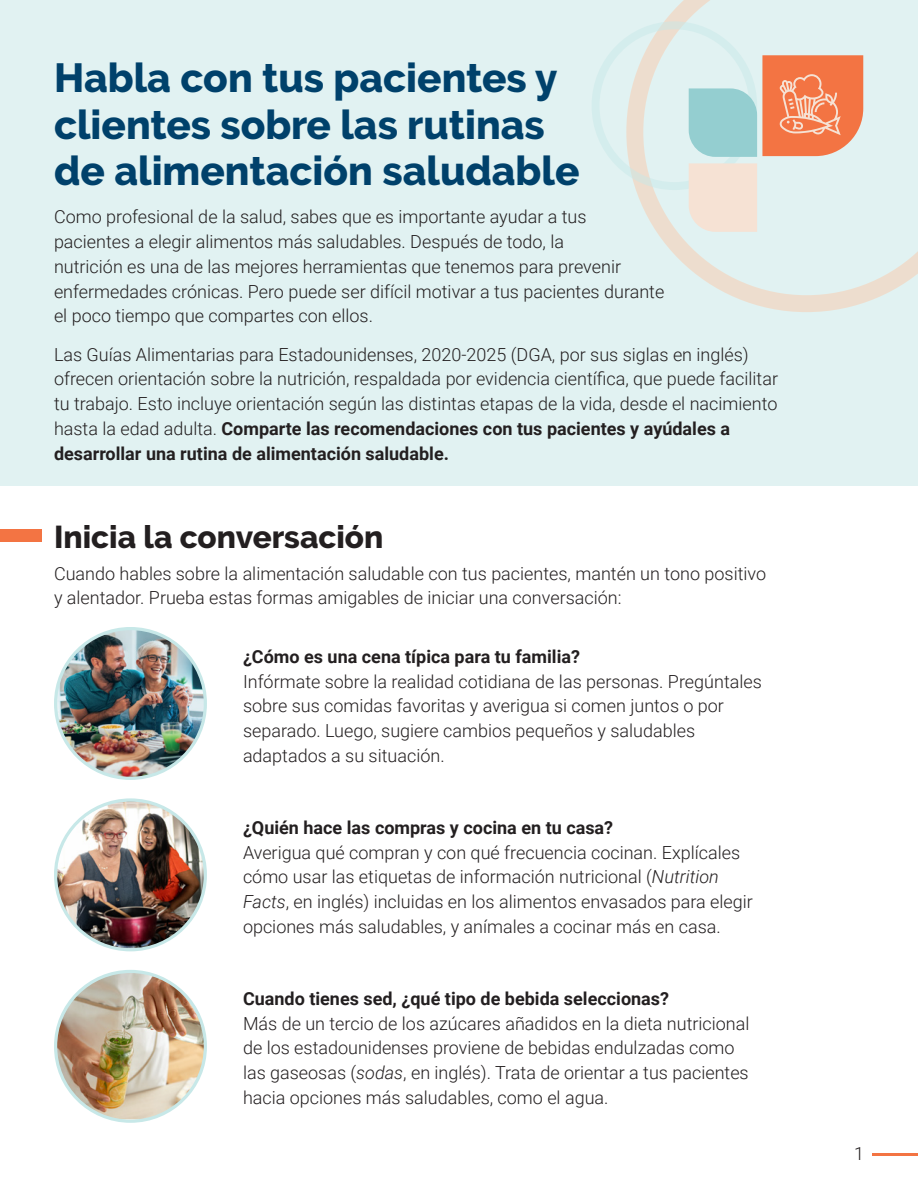
<style>
.page{position:relative;width:918px;height:1188px;background:#fff}
.page>*{position:absolute;margin:0;border:0;box-sizing:border-box;transform-origin:0 0}
.t1{font:800 40.5px/46.5px "Raleway";color:#00416b}
.t2{font:800 31.5px "Raleway";color:#231f20}
.t3{font:300 18px/24.8px "Roboto";color:#231f20}
.t4{font:700 18px "Roboto";color:#231f20}
.s1{font-weight:700}
.s2{font-style:italic}
</style>
<div class="page">
<hr style="left:872px;top:1154px;width:46px;height:2px;background:#f37443">
<div style="left:0;top:0;width:918px;height:486px;background:#e1f2f2"></div>
<div style="left:0;top:529px;width:42px;height:13px;background:#f37443"></div>
<svg style="left:625px;top:0;width:293px;height:312px"></svg>
<div style="left:592px;top:21px;width:165px;height:169px;border:8px solid #c7e8e8;border-radius:50%"></div>
<div style="left:689px;top:163px;width:68px;height:69px;background:#f6e2d4"></div>
<svg style="left:689px;top:55px;width:174px;height:102px"></svg>
<img style="left:56px;top:629px;width:149px;height:149px;border-radius:75px">
<div style="left:54px;top:627px;width:153px;height:153px;border:3px solid #c7e8e8;border-radius:50%"></div>
<img style="left:56px;top:802px;width:149px;height:146px">
<div style="left:54px;top:798px;width:153px;height:153px;border:3px solid #c7e8e8;border-radius:50%"></div>
<img style="left:56px;top:971px;width:149px;height:148px">
<div style="left:54px;top:970px;width:153px;height:153px;border:3px solid #c7e8e8;border-radius:50%"></div>
<h1 class="t1" style="left:54px;top:55px;width:527px">Habla con tus pacientes y clientes sobre las rutinas de alimentación saludable</h1>
<p class="t3" style="left:54px;top:204px;width:612px">Como profesional de la salud, sabes que es importante ayudar a tus pacientes a elegir alimentos más saludables. Después de todo, la<br>nutrición es una de las mejores herramientas que tenemos para prevenir enfermedades crónicas. Pero puede ser difícil motivar a tus pacientes durante el poco tiempo que compartes con ellos.</p>
<p class="t3" style="left:54px;top:341px;width:726px">Las Guías Alimentarias para Estadounidenses, 2020-2025 (DGA, por sus siglas en inglés) ofrecen orientación sobre la nutrición, respaldada por evidencia científica, que puede facilitar tu trabajo. Esto incluye orientación según las distintas etapas de la vida, desde el nacimiento hasta la edad adulta. <span class="s1">Comparte las recomendaciones con tus pacientes y ayúdales a desarrollar una rutina de alimentación saludable.</span></p>
<h2 class="t2" style="left:54px;top:519px;width:331px">Inicia la conversación</h2>
<p class="t3" style="left:54px;top:560px;width:714px">Cuando hables sobre la alimentación saludable con tus pacientes, mantén un tono positivo y alentador. Prueba estas formas amigables de iniciar una conversación:</p>
<p class="t4" style="left:243px;top:644px;width:339px">¿Cómo es una cena típica para tu familia?</p>
<p class="t3" style="left:243px;top:668px;width:520px">Infórmate sobre la realidad cotidiana de las personas. Pregúntales sobre sus comidas favoritas y averigua si comen juntos o por separado. Luego, sugiere cambios pequeños y saludables adaptados a su situación.</p>
<p class="t4" style="left:243px;top:815px;width:372px">¿Quién hace las compras y cocina en tu casa?</p>
<p class="t3" style="left:243px;top:839px;width:511px">Averigua qué compran y con qué frecuencia cocinan. Explícales cómo usar las etiquetas de información nutricional (<span class="s2">Nutrition Facts</span>, en inglés) incluidas en los alimentos envasados para elegir opciones más saludables, y anímales a cocinar más en casa.</p>
<p class="t4" style="left:243px;top:986px;width:428px">Cuando tienes sed, ¿qué tipo de bebida seleccionas?</p>
<p class="t3" style="left:243px;top:1010px;width:508px">Más de un tercio de los azúcares añadidos en la dieta nutricional de los estadounidenses proviene de bebidas endulzadas como las gaseosas (<span class="s2">sodas</span>, en inglés). Trata de orientar a tus pacientes hacia opciones más saludables, como el agua.</p>
<p class="t3" style="left:854px;top:1141px;width:11px">1</p>
</div>
